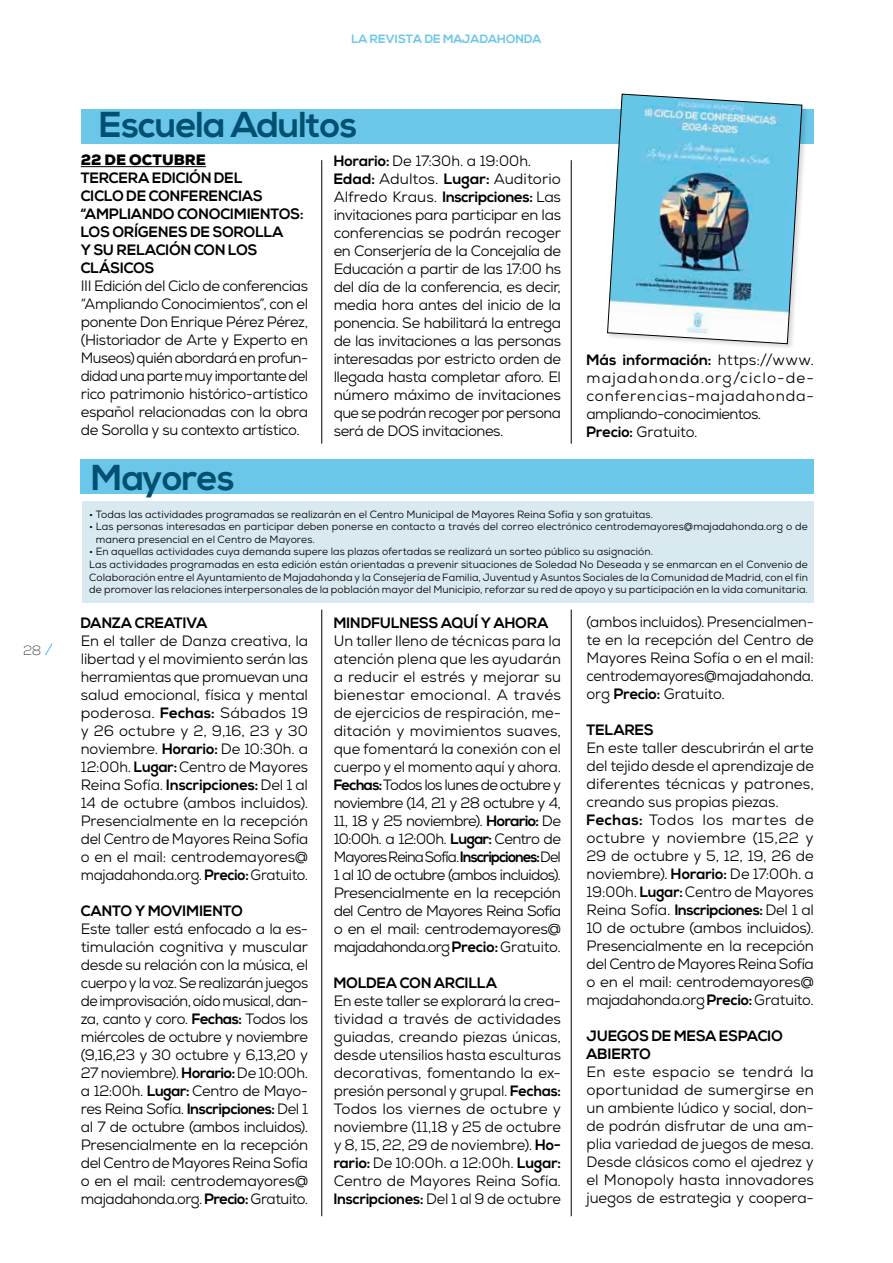
<style>
.page{position:relative;width:893px;height:1263px;background:#fff}
.page>*{position:absolute;margin:0;border:0;box-sizing:border-box;transform-origin:0 0}
.TITULO{font:700 36px "Nexa";letter-spacing:-.02em;color:#005071}
.TEXTO_AGENDA{font:15px/18px "Nexa";letter-spacing:-.015em;color:#000;text-align:justify}
.TEXTO_AGENDA-2{font:15px/18px "Nexa";letter-spacing:-.015em;color:#000;text-align:justify;scale:.96 1}
.TEXTO_AGENDA-3{font:700 15px/18px "Nexa";color:#000}
.TEXTO_AGENDA-4{font:900 15px "Nexa";letter-spacing:-.005em;color:#000}
.t1{font:300 13.5px "Nexa";color:#565655}
.t2{font:700 12px "Nexa";color:#6bc7ea}
.TEXTO_AGENDA-5{font:10.5px/12.6px "Nexa";letter-spacing:.01em;color:#000}
.s1{font-weight:700}
</style>
<div class="page">
<div style="left:82px;top:501px;width:732px;height:101px;background:#d8e9ef"></div>
<div style="left:81px;top:459px;width:733px;height:34px;background:#6bc7ea"></div>
<div style="left:81px;top:109px;width:733px;height:34px;background:#6bc7ea"></div>
<hr style="left:81px;top:166px;width:125px;height:1px;background:#000">
<div style="left:606px;top:93px;width:203px;height:257px;background:#000;opacity:.15"></div>
<img style="left:607px;top:94px;width:195px;height:250px">
<hr style="left:321px;top:160px;width:1px;height:284px;background:#000">
<hr style="left:321px;top:610px;width:1px;height:606px;background:#000">
<hr style="left:571px;top:160px;width:1px;height:284px;background:#000">
<hr style="left:571px;top:610px;width:1px;height:606px;background:#000">
<svg style="left:45px;top:643px;width:8px;height:12px"></svg>
<p class="t1" style="left:23px;top:643px;width:20px">28</p>
<p class="t2" style="left:351px;top:32px;width:191px">LA REVISTA DE MAJADAHONDA</p>
<p class="TITULO" style="left:99px;top:104px;width:260px">Escuela Adultos</p>
<p class="TEXTO_AGENDA-4" style="left:81px;top:150px;width:127px">22 DE OCTUBRE</p>
<p class="TEXTO_AGENDA-3" style="left:81px;top:170px;width:224px">TERCERA EDICIÓN DEL<br>CICLO DE CONFERENCIAS “AMPLIANDO CONOCIMIENTOS:<br>LOS ORÍGENES DE SOROLLA<br>Y SU RELACIÓN CON LOS<br>CLÁSICOS</p>
<p class="TEXTO_AGENDA" style="left:81px;top:277px;width:229px">III Edición del Ciclo de conferencias “Ampliando Conocimientos”, con el ponente Don Enrique Pérez Pérez, (Historiador de Arte y Experto en Museos) quién abordará en profun&shy;didad una parte muy importante del rico patrimonio histórico-artístico español relacionadas con la obra de Sorolla y su contexto artístico.</p>
<p class="TEXTO_AGENDA" style="left:334px;top:152px;width:199px"><span class="s1">Horario:</span> De 17:30h. a 19:00h.</p>
<p class="TEXTO_AGENDA" style="left:334px;top:170px;width:229px"><span class="s1">Edad:</span> Adultos. <span class="s1">Lugar:</span> Auditorio Alfredo Kraus. <span class="s1">Inscripciones:</span> Las invitaciones para participar en las conferencias se podrán recoger en Conserjería de la Concejalía de Educación a partir de las 17:00 hs del día de la conferencia, es decir, media hora antes del inicio de la ponencia. Se habilitará la entrega de las invitaciones a las personas interesadas por estricto orden de llegada hasta completar aforo. El número máximo de invitaciones que se podrán recoger por persona será de DOS invitaciones.</p>
<p class="TITULO" style="left:91px;top:457px;width:145px">Mayores</p>
<p class="TEXTO_AGENDA" style="left:586px;top:351px;width:229px"><span class="s1">Más información:</span> https://www. majadahonda.org/ciclo-de&shy;conferencias-majadahonda&shy;ampliando-conocimientos.</p>
<p class="TEXTO_AGENDA" style="left:586px;top:423px;width:113px"><span class="s1">Precio:</span> Gratuito.</p>
<p class="TEXTO_AGENDA-5" style="left:89px;top:508px;width:565px">• Todas las actividades programadas se realizarán en el Centro Municipal de Mayores Reina Sofía y son gratuitas.</p>
<p class="TEXTO_AGENDA-5" style="left:96px;top:520px;width:714px;text-indent:-6px">• Las personas interesadas en participar deben ponerse en contacto a través del correo electrónico centrodemayores@majadahonda.org o de manera presencial en el Centro de Mayores.</p>
<p class="TEXTO_AGENDA-5" style="left:89px;top:545px;width:565px">• En aquellas actividades cuya demanda supere las plazas ofertadas se realizará un sorteo público su asignación.</p>
<p class="TEXTO_AGENDA-5" style="left:89px;top:558px;width:720px;text-align:justify">Las actividades programadas en esta edición están orientadas a prevenir situaciones de Soledad No Deseada y se enmarcan en el Convenio de Colaboración entre el Ayuntamiento de Majadahonda y la Consejería de Familia, Juventud y Asuntos Sociales de la Comunidad de Madrid, con el fin de promover las relaciones interpersonales de la población mayor del Municipio, reforzar su red de apoyo y su participación en la vida comunitaria.</p>
<p class="TEXTO_AGENDA-3" style="left:81px;top:614px;width:128px">DANZA CREATIVA</p>
<p class="TEXTO_AGENDA" style="left:81px;top:631px;width:229px">En el taller de Danza creativa, la libertad y el movimiento serán las herramientas que promuevan una salud emocional, física y mental poderosa. <span class="s1">Fechas:</span> Sábados 19 y 26 octubre y 2, 9,16, 23 y 30 noviembre. <span class="s1">Horario:</span> De 10:30h. a 12:00h. <span class="s1">Lugar:</span> Centro de Mayores Reina Sofía. <span class="s1">Inscripciones:</span> Del 1 al 14 de octubre (ambos incluidos).<br>Presencialmente en la recepción del Centro de Mayores Reina Sofía o en el mail: centrodemayores@ majadahonda.org. <span class="s1">Precio:</span> Gratuito.</p>
<p class="TEXTO_AGENDA-3" style="left:81px;top:902px;width:164px">CANTO Y MOVIMIENTO</p>
<p class="TEXTO_AGENDA" style="left:81px;top:919px;width:229px">Este taller está enfocado a la es&shy;timulación cognitiva y muscular desde su relación con la música, el cuerpo y la voz. Se realizarán juegos de improvisación, oído musical, dan&shy;za, canto y coro. <span class="s1">Fechas:</span> Todos los miércoles de octubre y noviembre (9,16,23 y 30 octubre y 6,13,20 y 27 noviembre). <span class="s1">Horario:</span> De 10:00h. a 12:00h. <span class="s1">Lugar:</span> Centro de Mayo&shy;res Reina Sofía. <span class="s1">Inscripciones:</span> Del 1 al 7 de octubre (ambos incluidos).<br>Presencialmente en la recepción del Centro de Mayores Reina Sofía o en el mail: centrodemayores@ majadahonda.org. <span class="s1">Precio:</span> Gratuito.</p>
<p class="TEXTO_AGENDA-3" style="left:334px;top:614px;width:216px">MINDFULNESS AQUÍ Y AHORA</p>
<p class="TEXTO_AGENDA" style="left:334px;top:631px;width:229px">Un taller lleno de técnicas para la atención plena que les ayudarán a reducir el estrés y mejorar su bienestar emocional. A través de ejercicios de respiración, me&shy;ditación y movimientos suaves, que fomentará la conexión con el cuerpo y el momento aquí y ahora.</p>
<p class="TEXTO_AGENDA" style="left:334px;top:775px;width:229px"><span class="s1">Fechas:</span> Todos los lunes de octubre y noviembre (14, 21 y 28 octubre y 4, 11, 18 y 25 noviembre). <span class="s1">Horario:</span> De 10:00h. a 12:00h. <span class="s1">Lugar:</span> Centro de Mayores Reina Sofía. <span class="s1">Inscripciones:</span> Del 1 al 10 de octubre (ambos incluidos).<br>Presencialmente en la recepción del Centro de Mayores Reina Sofía o en el mail: centrodemayores@ majadahonda.org <span class="s1">Precio:</span> Gratuito.</p>
<p class="TEXTO_AGENDA-3" style="left:334px;top:974px;width:165px">MOLDEA CON ARCILLA</p>
<p class="TEXTO_AGENDA-2" style="left:334px;top:991px;width:238px">En este taller se explorará la crea&shy;tividad a través de actividades guiadas, creando piezas únicas, desde utensilios hasta esculturas decorativas, fomentando la ex&shy;presión personal y grupal. <span class="s1">Fechas:<br></span>Todos los viernes de octubre y noviembre (11,18 y 25 de octubre y 8, 15, 22, 29 de noviembre). <span class="s1">Ho&shy;rario:</span> De 10:00h. a 12:00h. <span class="s1">Lugar:<br></span>Centro de Mayores Reina Sofía.<br><span class="s1">Inscripciones:</span> Del 1 al 9 de octubre</p>
<p class="TEXTO_AGENDA-2" style="left:586px;top:613px;width:238px">(ambos incluidos). Presencialmen&shy;te en la recepción del Centro de Mayores Reina Sofía o en el mail: centrodemayores@majadahonda. org <span class="s1">Precio:</span> Gratuito.</p>
<p class="TEXTO_AGENDA-3" style="left:586px;top:721px;width:69px">TELARES</p>
<p class="TEXTO_AGENDA" style="left:586px;top:739px;width:229px">En este taller descubrirán el arte del tejido desde el aprendizaje de diferentes técnicas y patrones, creando sus propias piezas.</p>
<p class="TEXTO_AGENDA" style="left:586px;top:811px;width:229px"><span class="s1">Fechas:</span> Todos los martes de octubre y noviembre (15,22 y 29 de octubre y 5, 12, 19, 26 de noviembre). <span class="s1">Horario:</span> De 17:00h. a 19:00h. <span class="s1">Lugar:</span> Centro de Mayores Reina Sofía. <span class="s1">Inscripciones:</span> Del 1 al 10 de octubre (ambos incluidos).<br>Presencialmente en la recepción del Centro de Mayores Reina Sofía o en el mail: centrodemayores@ majadahonda.org <span class="s1">Precio:</span> Gratuito.</p>
<p class="TEXTO_AGENDA-3" style="left:586px;top:1027px;width:198px">JUEGOS DE MESA ESPACIO<br>ABIERTO</p>
<p class="TEXTO_AGENDA" style="left:586px;top:1063px;width:229px">En este espacio se tendrá la oportunidad de sumergirse en un ambiente lúdico y social, don&shy;de podrán disfrutar de una am&shy;plia variedad de juegos de mesa.<br>Desde clásicos como el ajedrez y el Monopoly hasta innovadores juegos de estrategia y coopera-</p>
</div>
